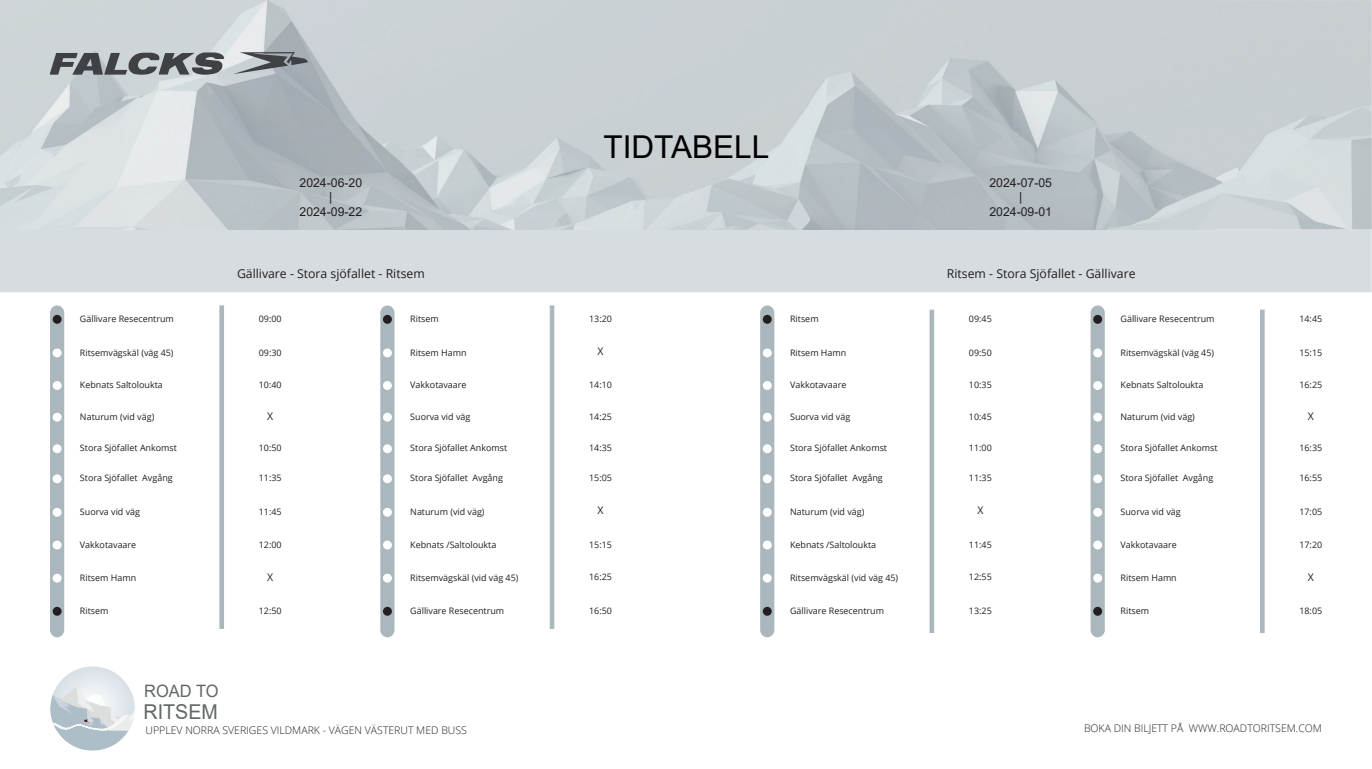
<style>
.page{position:relative;width:1372px;height:769px;background:#fff}
.page>*{position:absolute;margin:0;border:0;box-sizing:border-box;transform-origin:0 0}
.t1{font:31.5px "Arial";color:#000001}
.t2{font:20.47px "Arial";color:#626768;scale:.96 1}
.t3{font:17.06px "Arial";color:#626768;scale:.96 1}
.t4{font:12.25px "Open Sans";color:#231f20}
.t5{font:12.25px/14.7px "Arial";color:#231f20;text-align:center}
.t6{font:300 10.5px "Open Sans";color:#231f20}
.t7{font:10.5px "Open Sans";color:#231f20}
.t8{font:8.92px "Open Sans";color:#231f20}
</style>
<div class="page">
<svg style="left:0;top:229px;width:1371px;height:63px;background:#d0d6da"></svg>
<div style="left:1px;top:231px;width:1369px;height:60px;background:#d6dcdf"></div>
<img style="left:0;top:0;width:1371px;height:229px">
<svg style="left:50px;top:666px;width:85px;height:85px"></svg>
<svg style="left:50px;top:52px;width:258px;height:23px;background:#868a8d"></svg>
<hr style="left:550px;top:305px;width:4px;height:324px;background:#aab7bd">
<svg style="left:380px;top:305px;width:14px;height:332px;background:#adb9bf"></svg>
<div style="left:383px;top:315px;width:9px;height:9px;background:#231f20;border-radius:50%"></div>
<div style="left:383px;top:348px;width:9px;height:9px;background:#fff;border-radius:50%"></div>
<div style="left:383px;top:381px;width:9px;height:9px;background:#fff;border-radius:50%"></div>
<div style="left:383px;top:413px;width:9px;height:9px;background:#fff;border-radius:50%"></div>
<div style="left:383px;top:444px;width:9px;height:9px;background:#fff;border-radius:50%"></div>
<div style="left:383px;top:474px;width:9px;height:9px;background:#fff;border-radius:50%"></div>
<div style="left:383px;top:508px;width:9px;height:9px;background:#fff;border-radius:50%"></div>
<div style="left:383px;top:541px;width:9px;height:8px;background:#fff;border-radius:50%"></div>
<div style="left:383px;top:574px;width:9px;height:9px;background:#fff;border-radius:50%"></div>
<div style="left:383px;top:607px;width:9px;height:9px;background:#231f20;border-radius:50%"></div>
<hr style="left:1260px;top:310px;width:4px;height:323px;background:#aab7bd">
<svg style="left:1090px;top:305px;width:14px;height:332px;background:#afbbc1"></svg>
<div style="left:1093px;top:315px;width:9px;height:9px;background:#231f20;border-radius:50%"></div>
<div style="left:1093px;top:348px;width:9px;height:9px;background:#fff;border-radius:50%"></div>
<div style="left:1093px;top:381px;width:9px;height:9px;background:#fff;border-radius:50%"></div>
<div style="left:1093px;top:413px;width:9px;height:9px;background:#fff;border-radius:50%"></div>
<div style="left:1093px;top:444px;width:9px;height:9px;background:#fff;border-radius:50%"></div>
<div style="left:1093px;top:474px;width:9px;height:9px;background:#fff;border-radius:50%"></div>
<div style="left:1093px;top:508px;width:9px;height:9px;background:#fff;border-radius:50%"></div>
<div style="left:1093px;top:541px;width:9px;height:8px;background:#fff;border-radius:50%"></div>
<div style="left:1093px;top:574px;width:9px;height:9px;background:#fff;border-radius:50%"></div>
<div style="left:1093px;top:607px;width:9px;height:9px;background:#231f20;border-radius:50%"></div>
<svg style="left:219px;top:305px;width:5px;height:324px;background:#b0bcc2"></svg>
<div style="left:50px;top:305px;width:14px;height:332px;background:#aab7bd"></div>
<div style="left:53px;top:315px;width:9px;height:9px;background:#231f20;border-radius:50%"></div>
<div style="left:53px;top:348px;width:9px;height:9px;background:#fff;border-radius:50%"></div>
<div style="left:53px;top:381px;width:9px;height:9px;background:#fff;border-radius:50%"></div>
<div style="left:53px;top:413px;width:9px;height:9px;background:#fff;border-radius:50%"></div>
<div style="left:53px;top:444px;width:9px;height:9px;background:#fff;border-radius:50%"></div>
<div style="left:53px;top:474px;width:9px;height:9px;background:#fff;border-radius:50%"></div>
<div style="left:53px;top:508px;width:9px;height:9px;background:#fff;border-radius:50%"></div>
<div style="left:53px;top:541px;width:9px;height:8px;background:#fff;border-radius:50%"></div>
<div style="left:53px;top:574px;width:9px;height:9px;background:#fff;border-radius:50%"></div>
<div style="left:53px;top:607px;width:9px;height:9px;background:#231f20;border-radius:50%"></div>
<svg style="left:929px;top:310px;width:5px;height:323px;background:#b4bfc5"></svg>
<svg style="left:760px;top:305px;width:14px;height:332px;background:#acb8be"></svg>
<div style="left:763px;top:315px;width:9px;height:9px;background:#231f20;border-radius:50%"></div>
<div style="left:763px;top:348px;width:9px;height:9px;background:#fff;border-radius:50%"></div>
<div style="left:763px;top:381px;width:9px;height:9px;background:#fff;border-radius:50%"></div>
<div style="left:763px;top:413px;width:9px;height:9px;background:#fff;border-radius:50%"></div>
<div style="left:763px;top:444px;width:9px;height:9px;background:#fff;border-radius:50%"></div>
<div style="left:763px;top:474px;width:9px;height:9px;background:#fff;border-radius:50%"></div>
<div style="left:763px;top:508px;width:9px;height:9px;background:#fff;border-radius:50%"></div>
<div style="left:763px;top:541px;width:9px;height:8px;background:#fff;border-radius:50%"></div>
<div style="left:763px;top:574px;width:9px;height:9px;background:#fff;border-radius:50%"></div>
<div style="left:763px;top:607px;width:9px;height:9px;background:#231f20;border-radius:50%"></div>
<h1 class="t1" style="left:603px;top:125px;width:167px">TIDTABELL</h1>
<p class="t8" style="left:80px;top:313px;width:95px">Gällivare Resecentrum</p>
<p class="t8" style="left:80px;top:346px;width:95px">Ritsemvägskäl (väg 45)</p>
<p class="t8" style="left:80px;top:379px;width:84px">Kebnats Saltoloukta</p>
<p class="t8" style="left:80px;top:410px;width:76px">Naturum (vid väg)</p>
<p class="t8" style="left:80px;top:442px;width:98px">Stora Sjöfallet Ankomst</p>
<p class="t8" style="left:80px;top:472px;width:94px">Stora Sjöfallet Avgång</p>
<p class="t8" style="left:80px;top:506px;width:62px">Suorva vid väg</p>
<p class="t8" style="left:80px;top:538px;width:58px">Vakkotavaare</p>
<p class="t8" style="left:80px;top:571px;width:58px">Ritsem Hamn</p>
<p class="t8" style="left:80px;top:604px;width:30px">Ritsem</p>
<h3 class="t5" style="left:299px;top:175px;width:64px">2024-06-20 |<br>2024-09-22</h3>
<h3 class="t5" style="left:989px;top:175px;width:64px">2024-07-05 |<br>2024-09-01</h3>
<h3 class="t4" style="left:237px;top:265px;width:189px">Gällivare - Stora sjöfallet - Ritsem</h3>
<h3 class="t4" style="left:947px;top:265px;width:190px">Ritsem - Stora Sjöfallet - Gällivare</h3>
<p class="t8" style="left:410px;top:313px;width:30px">Ritsem</p>
<p class="t8" style="left:410px;top:346px;width:58px">Ritsem Hamn</p>
<p class="t8" style="left:410px;top:379px;width:58px">Vakkotavaare</p>
<p class="t8" style="left:410px;top:410px;width:62px">Suorva vid väg</p>
<p class="t8" style="left:410px;top:442px;width:98px">Stora Sjöfallet Ankomst</p>
<p class="t8" style="left:410px;top:472px;width:94px">Stora Sjöfallet Avgång</p>
<p class="t8" style="left:410px;top:506px;width:76px">Naturum (vid väg)</p>
<p class="t8" style="left:410px;top:538px;width:88px">Kebnats /Saltoloukta</p>
<p class="t8" style="left:410px;top:571px;width:110px">Ritsemvägskäl (vid väg 45)</p>
<p class="t8" style="left:1120px;top:313px;width:95px">Gällivare Resecentrum</p>
<p class="t8" style="left:1120px;top:346px;width:95px">Ritsemvägskäl (väg 45)</p>
<p class="t8" style="left:1120px;top:379px;width:84px">Kebnats Saltoloukta</p>
<p class="t8" style="left:1120px;top:410px;width:76px">Naturum (vid väg)</p>
<p class="t8" style="left:1120px;top:442px;width:98px">Stora Sjöfallet Ankomst</p>
<p class="t8" style="left:1120px;top:472px;width:94px">Stora Sjöfallet Avgång</p>
<p class="t8" style="left:1120px;top:506px;width:62px">Suorva vid väg</p>
<p class="t8" style="left:1120px;top:538px;width:58px">Vakkotavaare</p>
<p class="t8" style="left:1120px;top:571px;width:58px">Ritsem Hamn</p>
<p class="t8" style="left:790px;top:313px;width:30px">Ritsem</p>
<p class="t8" style="left:790px;top:346px;width:58px">Ritsem Hamn</p>
<p class="t8" style="left:790px;top:379px;width:58px">Vakkotavaare</p>
<p class="t8" style="left:790px;top:410px;width:62px">Suorva vid väg</p>
<p class="t8" style="left:790px;top:442px;width:98px">Stora Sjöfallet Ankomst</p>
<p class="t8" style="left:790px;top:472px;width:94px">Stora Sjöfallet Avgång</p>
<p class="t8" style="left:790px;top:506px;width:76px">Naturum (vid väg)</p>
<p class="t8" style="left:790px;top:538px;width:88px">Kebnats /Saltoloukta</p>
<p class="t8" style="left:790px;top:571px;width:110px">Ritsemvägskäl (vid väg 45)</p>
<p class="t8" style="left:790px;top:604px;width:95px">Gällivare Resecentrum</p>
<p class="t8" style="left:259px;top:313px;width:24px">09:00</p>
<p class="t8" style="left:259px;top:346px;width:24px">09:30</p>
<p class="t8" style="left:259px;top:379px;width:24px">10:40</p>
<p class="t8" style="left:589px;top:313px;width:24px">13:20</p>
<p class="t8" style="left:969px;top:313px;width:24px">09:45</p>
<p class="t7" style="left:597px;top:344px;width:8px">X</p>
<p class="t8" style="left:969px;top:346px;width:24px">09:50</p>
<p class="t8" style="left:589px;top:379px;width:24px">14:10</p>
<p class="t8" style="left:969px;top:379px;width:24px">10:35</p>
<p class="t7" style="left:267px;top:409px;width:8px">X</p>
<p class="t8" style="left:969px;top:410px;width:24px">10:45</p>
<p class="t8" style="left:589px;top:410px;width:24px">14:25</p>
<p class="t8" style="left:969px;top:442px;width:24px">11:00</p>
<p class="t8" style="left:969px;top:472px;width:24px">11:35</p>
<p class="t8" style="left:259px;top:442px;width:24px">10:50</p>
<p class="t8" style="left:259px;top:472px;width:24px">11:35</p>
<p class="t8" style="left:259px;top:506px;width:24px">11:45</p>
<p class="t8" style="left:259px;top:538px;width:24px">12:00</p>
<p class="t8" style="left:589px;top:442px;width:24px">14:35</p>
<p class="t8" style="left:589px;top:472px;width:24px">15:05</p>
<p class="t7" style="left:597px;top:503px;width:8px">X</p>
<p class="t7" style="left:977px;top:503px;width:8px">X</p>
<p class="t8" style="left:969px;top:538px;width:24px">11:45</p>
<p class="t8" style="left:589px;top:538px;width:24px">15:15</p>
<p class="t7" style="left:267px;top:570px;width:8px">X</p>
<p class="t8" style="left:589px;top:571px;width:24px">16:25</p>
<p class="t8" style="left:969px;top:571px;width:24px">12:55</p>
<p class="t8" style="left:410px;top:604px;width:95px">Gällivare Resecentrum</p>
<p class="t8" style="left:1120px;top:604px;width:30px">Ritsem</p>
<p class="t8" style="left:589px;top:604px;width:24px">16:50</p>
<p class="t8" style="left:259px;top:604px;width:24px">12:50</p>
<p class="t8" style="left:969px;top:604px;width:24px">13:25</p>
<p class="t8" style="left:1299px;top:313px;width:24px">14:45</p>
<p class="t8" style="left:1299px;top:346px;width:24px">15:15</p>
<p class="t8" style="left:1299px;top:379px;width:24px">16:25</p>
<p class="t7" style="left:1307px;top:409px;width:8px">X</p>
<p class="t8" style="left:1299px;top:442px;width:24px">16:35</p>
<p class="t8" style="left:1299px;top:472px;width:24px">16:55</p>
<p class="t8" style="left:1299px;top:506px;width:24px">17:05</p>
<p class="t8" style="left:1299px;top:538px;width:24px">17:20</p>
<p class="t7" style="left:1307px;top:570px;width:8px">X</p>
<p class="t8" style="left:1299px;top:604px;width:24px">18:05</p>
<h3 class="t3" style="left:144px;top:679px;width:79px">ROAD TO</h3>
<h2 class="t2" style="left:144px;top:698px;width:79px">RITSEM</h2>
<p class="t6" style="left:146px;top:723px;width:323px">UPPLEV NORRA SVERIGES VILDMARK - VÄGEN VÄSTERUT MED BUSS</p>
<p class="t6" style="left:1084px;top:721px;width:239px">BOKA DIN BILJETT PÅ WWW.ROADTORITSEM.COM</p>
</div>
